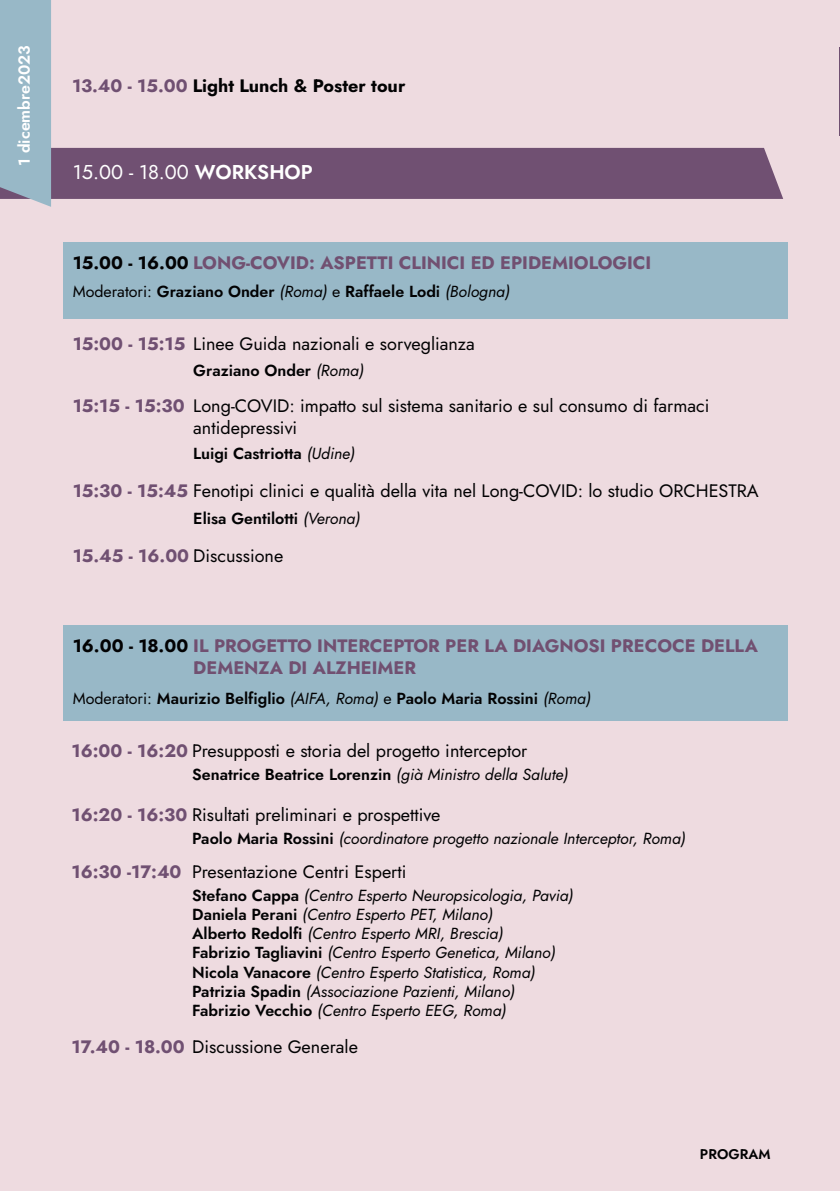
<style>
.page{position:relative;width:840px;height:1191px;background:#fff}
.page>*{position:absolute;margin:0;border:0;box-sizing:border-box;transform-origin:0 0}
.t1{font:20px "Jost";color:#fff}
.t2{font:18px/21.6px "Jost";color:#020203}
.t3{font:700 18px "Jost";color:#715071}
.t4{font:700 18px "Jost";color:#705072}
.t5{font:700 18px "Jost";color:#020203}
.t6{font:italic 16px/19.2px "Jost";color:#020203}
.t7{font:600 16px "Jost";color:#020203}
.t8{font:600 16px "Jost";color:#fff}
.t9{font:600 14px "Jost";color:#020203}
.s1{color:#705072}
.s2{font-weight:600}
.s3{color:#020203}
.s4{font-weight:400}
.s5{font-weight:400;font-style:italic}
.s6{font-weight:700;color:#705072}
.s7{font-weight:400;color:#020203}
.s8{font-weight:600;font-style:normal}
</style>
<div class="page">
<div style="left:0;top:0;width:839px;height:1191px;background:#eedbe0"></div>
<hr style="left:839px;top:47px;width:1px;height:89px;background:#705072">
<div style="left:63px;top:242px;width:724px;height:76px;background:#98b8c7"></div>
<div style="left:63px;top:625px;width:724px;height:96px;background:#98b8c7"></div>
<svg style="left:0;top:0;width:782px;height:207px"></svg>
<p class="t8" style="left:13px;top:166px;width:122px;rotate:-90deg">1 dicembre2023</p>
<p class="t5" style="left:72px;top:74px;width:334px"><span class="s1">13.40 - 15.00</span> Light Lunch &amp; Poster tour</p>
<p class="t1" style="left:73px;top:158px;width:241px">15.00 - 18.00 <span class="s2">WORKSHOP</span></p>
<p class="t3" style="left:73px;top:250px;width:579px"><span class="s3">15.00 - 16.00</span> LONG-COVID: ASPETTI CLINICI ED EPIDEMIOLOGICI</p>
<p class="t7" style="left:73px;top:280px;width:438px"><span class="s4">Moderatori:</span> Graziano Onder <span class="s5">(Roma)</span> <span class="s4">e</span> Raffaele Lodi <span class="s5">(Bologna)</span></p>
<p class="t2" style="left:73px;top:333px;width:403px"><span class="s6">15:00 - 15:15</span> Linee Guida nazionali e sorveglianza</p>
<p class="t4" style="left:73px;top:393px;width:113px">15:15 - 15:30</p>
<p class="t7" style="left:193px;top:359px;width:172px">Graziano Onder <span class="s5">(Roma)</span></p>
<p class="t2" style="left:193px;top:395px;width:517px">Long-COVID: impatto sul sistema sanitario e sul consumo di farmaci antidepressivi</p>
<p class="t7" style="left:193px;top:442px;width:163px">Luigi Castriotta <span class="s5">(Udine)</span></p>
<p class="t2" style="left:73px;top:480px;width:687px"><span class="s6">15:30 - 15:45</span> Fenotipi clinici e qualità della vita nel Long-COVID: lo studio ORCHESTRA</p>
<p class="t7" style="left:193px;top:508px;width:168px">Elisa Gentilotti <span class="s5">(Verona)</span></p>
<p class="t4" style="left:73px;top:543px;width:212px">15.45 - 16.00 <span class="s7">Discussione</span></p>
<p class="t3" style="left:73px;top:634px;width:686px"><span class="s3">16.00 - 18.00</span> IL PROGETTO INTERCEPTOR PER LA DIAGNOSI PRECOCE DELLA</p>
<p class="t3" style="left:193px;top:655px;width:224px">DEMENZA DI ALZHEIMER</p>
<p class="t7" style="left:73px;top:688px;width:519px"><span class="s4">Moderatori:</span> Maurizio Belfiglio <span class="s5">(AIFA, Roma)</span> <span class="s4">e</span> Paolo Maria Rossini <span class="s5">(Roma)</span></p>
<p class="t2" style="left:72px;top:740px;width:457px"><span class="s6">16:00 - 16:20</span> Presupposti e storia del progetto interceptor</p>
<p class="t7" style="left:192px;top:764px;width:377px">Senatrice Beatrice Lorenzin <span class="s5">(già Ministro della Salute)</span></p>
<p class="t2" style="left:72px;top:804px;width:370px"><span class="s6">16:20 - 16:30</span> Risultati preliminari e prospettive</p>
<p class="t4" style="left:72px;top:859px;width:111px">16:30 -17:40</p>
<p class="t6" style="left:192px;top:828px;width:495px"><span class="s8">Paolo Maria Rossini</span> (coordinatore progetto nazionale Interceptor, Roma)</p>
<p class="t2" style="left:192px;top:861px;width:216px">Presentazione Centri Esperti</p>
<p class="t6" style="left:192px;top:885px;width:382px"><span class="s8">Stefano Cappa</span> (Centro Esperto Neuropsicologia, Pavia)<br><span class="s8">Daniela Perani</span> (Centro Esperto PET, Milano)<br><span class="s8">Alberto Redolfi</span> (Centro Esperto MRI, Brescia)<br><span class="s8">Fabrizio Tagliavini</span> (Centro Esperto Genetica, Milano)<br><span class="s8">Nicola Vanacore</span> (Centro Esperto Statistica, Roma)<br><span class="s8">Patrizia Spadin</span> (Associazione Pazienti, Milano)<br><span class="s8">Fabrizio Vecchio</span> (Centro Esperto EEG, Roma)</p>
<p class="t2" style="left:72px;top:1036px;width:288px"><span class="s6">17.40 - 18.00</span> Discussione Generale</p>
<p class="t9" style="left:699px;top:1145px;width:72px">PROGRAM</p>
</div>
